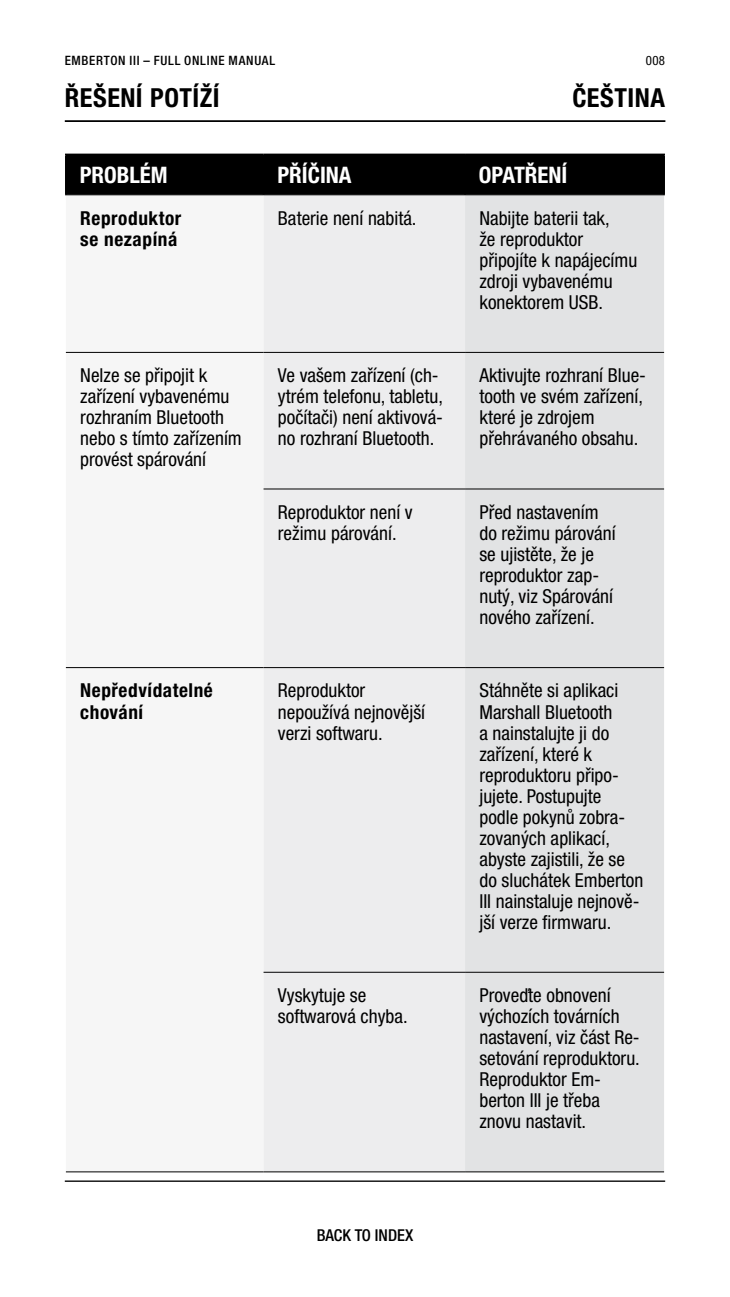
<style>
.page{position:relative;width:730px;height:1297px;background:#fff}
.page>*{position:absolute;margin:0;border:0;box-sizing:border-box;transform-origin:0 0}
.t1{font:700 condensed 26.25px "Helvetica Neue LTW1 G";letter-spacing:.02em;color:#000}
.t2{font:700 condensed 22.75px "Helvetica Neue LTW1 G";color:#fff}
.t3{font:condensed 19.25px/21px "Helvetica Neue LTW1 G";color:#000}
.t4{font:700 condensed 19.25px/21px "Helvetica Neue LTW1 G";letter-spacing:.03em;color:#000}
.t5{font:500 condensed 16.45px "Helvetica Neue LTW1 G";color:#000}
.t6{font:500 condensed 12.95px "Helvetica Neue LTW1 G";letter-spacing:.055em;color:#000}
.t7{font:condensed 12.95px "Helvetica Neue LTW1 G";color:#000}
</style>
<div class="page">
<hr style="left:65px;top:1180px;width:599px;height:1px;background:#000">
<div style="left:67px;top:155px;width:596px;height:39px;background:#000"></div>
<div style="left:263px;top:195px;width:202px;height:976px;background:#ededee"></div>
<div style="left:465px;top:195px;width:198px;height:976px;background:#e2e3e4"></div>
<hr style="left:65px;top:155px;width:2px;height:39px;background:#000">
<hr style="left:262px;top:155px;width:2px;height:39px;background:#000">
<hr style="left:65px;top:154px;width:198px;height:1px;background:#000">
<hr style="left:464px;top:155px;width:1px;height:39px;background:#000">
<hr style="left:263px;top:154px;width:202px;height:1px;background:#000">
<hr style="left:663px;top:155px;width:1px;height:39px;background:#000">
<hr style="left:465px;top:154px;width:199px;height:1px;background:#000">
<hr style="left:66px;top:352px;width:197px;height:1px;background:#000">
<hr style="left:263px;top:352px;width:202px;height:1px;background:#000">
<hr style="left:465px;top:352px;width:198px;height:1px;background:#000">
<hr style="left:65px;top:194px;width:198px;height:1px;background:#000">
<hr style="left:263px;top:194px;width:202px;height:1px;background:#000">
<hr style="left:465px;top:194px;width:199px;height:1px;background:#000">
<hr style="left:263px;top:488px;width:202px;height:1px;background:#000">
<hr style="left:465px;top:488px;width:198px;height:1px;background:#000">
<hr style="left:66px;top:667px;width:197px;height:1px;background:#000">
<hr style="left:263px;top:667px;width:202px;height:1px;background:#000">
<hr style="left:465px;top:667px;width:198px;height:1px;background:#000">
<hr style="left:263px;top:971px;width:202px;height:1px;background:#000">
<hr style="left:465px;top:971px;width:198px;height:1px;background:#000">
<hr style="left:66px;top:1171px;width:197px;height:1px;background:#000">
<hr style="left:263px;top:1171px;width:202px;height:1px;background:#000">
<hr style="left:465px;top:1171px;width:198px;height:1px;background:#000">
<hr style="left:65px;top:120px;width:600px;height:2px;background:#000">
<p class="t6" style="left:65px;top:52px;width:212px">EMBERTON III – FULL ONLINE MANUAL</p>
<p class="t7" style="left:645px;top:53px;width:21px">008</p>
<h1 class="t1" style="left:65px;top:82px;width:156px">ŘEŠENÍ POTÍŽÍ</h1>
<h1 class="t1" style="left:572px;top:82px;width:94px">ČEŠTINA</h1>
<p class="t2" style="left:80px;top:162px;width:89px">PROBLÉM</p>
<p class="t2" style="left:277px;top:162px;width:76px">PŘÍČINA</p>
<p class="t2" style="left:478px;top:162px;width:90px">OPATŘENÍ</p>
<p class="t4" style="left:80px;top:207px;width:102px">Reproduktor se nezapíná</p>
<p class="t3" style="left:278px;top:207px;width:140px">Baterie není nabitá.</p>
<p class="t3" style="left:479px;top:207px;width:159px">Nabijte baterii tak,<br>že reproduktor připojíte k napájecímu zdroji vybavenému konektorem USB.</p>
<p class="t3" style="left:80px;top:365px;width:163px">Nelze se připojit k zařízení vybavenému rozhraním Bluetooth nebo s tímto zařízením provést spárování</p>
<p class="t3" style="left:278px;top:365px;width:166px">Ve vašem zařízení (ch&shy;ytrém telefonu, tabletu, počítači) není aktivová&shy;no rozhraní Bluetooth.</p>
<p class="t3" style="left:479px;top:365px;width:168px">Aktivujte rozhraní Blue&shy;tooth ve svém zařízení, které je zdrojem přehrávaného obsahu.</p>
<p class="t3" style="left:278px;top:501px;width:136px">Reproduktor není v režimu párování.</p>
<p class="t3" style="left:479px;top:501px;width:138px">Před nastavením do režimu párování se ujistěte, že je reproduktor zap&shy;nutý, viz Spárování nového zařízení.</p>
<p class="t4" style="left:80px;top:680px;width:134px">Nepředvídatelné chování</p>
<p class="t3" style="left:278px;top:680px;width:149px">Reproduktor nepoužívá nejnovější verzi softwaru.</p>
<p class="t3" style="left:479px;top:680px;width:165px">Stáhněte si aplikaci<br>Marshall Bluetooth<br>a nainstalujte ji do zařízení, které k reproduktoru připo&shy;jujete. Postupujte podle pokynů zobra&shy;zovaných aplikací, abyste zajistili, že se do sluchátek Emberton<br>III nainstaluje nejnově&shy;jší verze firmwaru.</p>
<p class="t3" style="left:278px;top:984px;width:131px">Vyskytuje se softwarová chyba.</p>
<p class="t3" style="left:479px;top:984px;width:162px">Proveďte obnovení výchozích továrních nastavení, viz část Re&shy;setování reproduktoru.<br>Reproduktor Em&shy;berton III je třeba znovu nastavit.</p>
<p class="t5" style="left:316px;top:1225px;width:98px">BACK TO INDEX</p>
</div>
